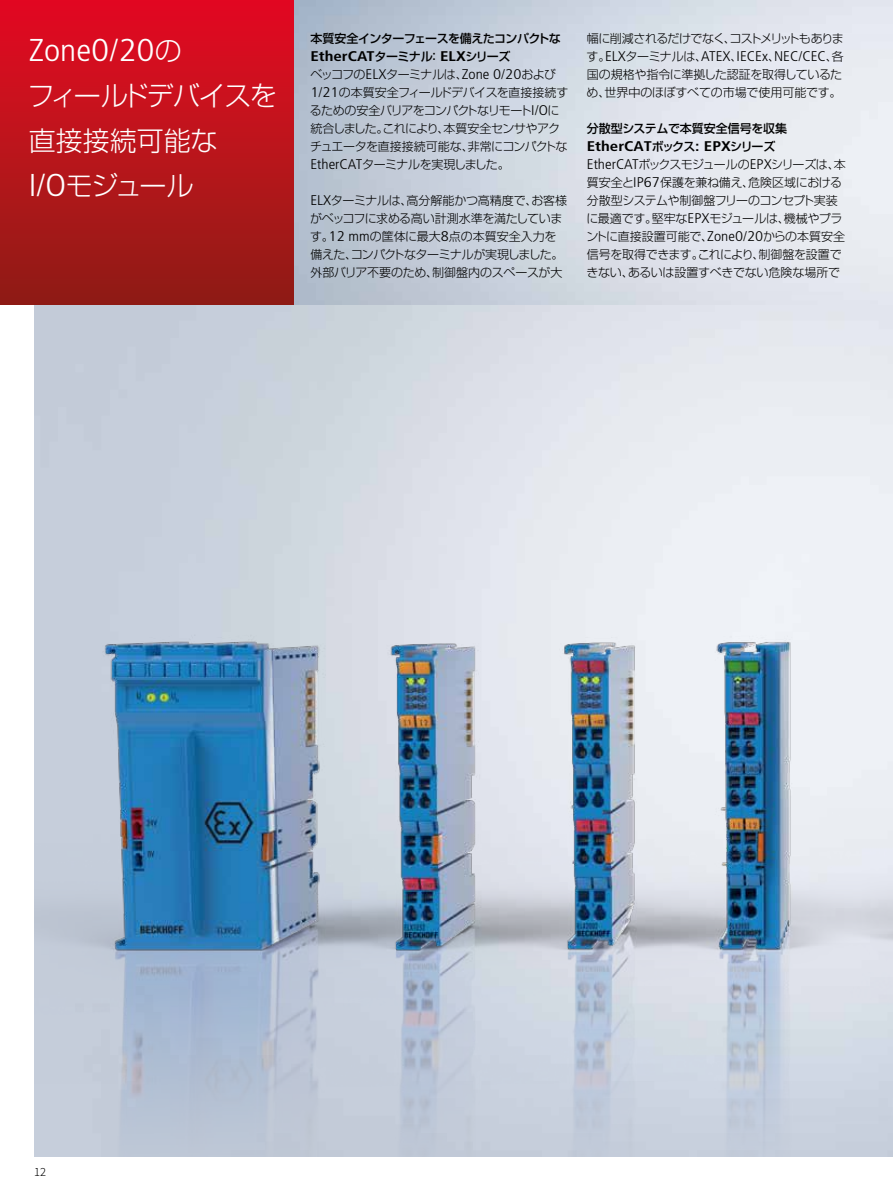
<style>
.page{position:relative;width:893px;height:1191px;background:#fff}
.page>*{position:absolute;margin:0;border:0;box-sizing:border-box;transform-origin:0 0}
.t1{font:300 condensed 31.65px "Frutiger LT Pro";color:#fff;scale:1.1 1}
.t2{font:300 27px/45px "Shin Go Pro";letter-spacing:-.045em;color:#fff}
.t3{font:700 condensed 14.1px "Frutiger LT Pro";color:#000;scale:1.2 1}
.t4{font:300 condensed 14.1px "Frutiger LT Pro";color:#000;scale:1.1 1}
.t5{font:300 12px/18px "Shin Go Pro";letter-spacing:-.03em;color:#000}
.t6{font:300 12px/18px "Shin Go Pro";letter-spacing:-.05em;color:#000}
.t7{font:300 12px "Shin Go Pro";letter-spacing:-.07em;color:#000}
.t8{font:500 12px "Shin Go Pro";letter-spacing:-.05em;color:#000}
.t9{font:500 12px "Shin Go Pro";letter-spacing:-.005em;color:#000}
.t10{font:300 11.25px "Noto Sans JP";color:#000}
.s1{font-family:"Shin Go Pro";font-stretch:normal;font-size:27px}
.s2{font-family:"Frutiger LT Pro";font-stretch:condensed;font-size:31.65px}
.s3{font-family:"Shin Go Pro";font-weight:500;font-stretch:normal;font-size:12px}
.s4{font-family:"Frutiger LT Pro";font-stretch:condensed;font-size:14.1px}
.s5{font-family:"Shin Go Pro";font-stretch:normal;font-size:12px}
</style>
<div class="page">
<img style="left:34px;top:304px;width:859px;height:151px">
<img style="left:34px;top:455px;width:859px;height:702px">
<img style="left:293px;top:0;width:600px;height:304px">
<div style="left:0;top:0;width:293px;height:304px;background:linear-gradient(to bottom,#e50a22,#8f1d15)"></div>
<h1 class="t1" style="left:29px;top:32px;width:141px">Zone0/20<span class="s1">の</span></h1>
<h2 class="t2" style="left:27px;top:70px;width:251px">フィールドデバイスを直接接続可能な<br><span class="s2">I/O</span>モジュール</h2>
<p class="t8" style="left:310px;top:29px;width:252px">本質安全インターフェースを備えたコンパクトな</p>
<p class="t3" style="left:310px;top:48px;width:168px">EtherCAT<span class="s3">ターミナル：</span>ELX<span class="s3">シリーズ</span></p>
<p class="t6" style="left:310px;top:64px;width:260px">ベッコフの<span class="s4">ELX</span>ターミナルは、<span class="s4">Zone 0/20</span>および<br><span class="s4">1/21</span>の本質安全フィールドデバイスを直接接続するための安全バリアをコンパクトなリモート<span class="s4">I/O</span>に統合しました。これにより、本質安全センサやアクチュエータを直接接続可能な、非常にコンパクトな<br><span class="s4">EtherCAT</span>ターミナルを実現しました。</p>
<p class="t5" style="left:310px;top:190px;width:259px"><span class="s4">ELX</span>ターミナルは、高分解能かつ高精度で、お客様がベッコフに求める高い計測水準を満たしています。<span class="s4">12 mm</span>の筐体に最大<span class="s4">8</span>点の本質安全入力を備えた、コンパクトなターミナルが実現しました。外部バリア不要のため、制御盤内のスペースが大</p>
<p class="t7" style="left:587px;top:29px;width:259px">幅に削減されるだけでなく、コストメリットもありま</p>
<p class="t4" style="left:587px;top:48px;width:235px"><span class="s5">す。</span>ELX<span class="s5">ターミナルは、</span>ATEX<span class="s5">、</span>IECEx<span class="s5">、</span>NEC/CEC<span class="s5">、各</span></p>
<p class="t5" style="left:587px;top:64px;width:257px">国の規格や指令に準拠した認証を取得しているため、世界中のほぼすべての市場で使用可能です。</p>
<p class="t9" style="left:587px;top:119px;width:202px">分散型システムで本質安全信号を収集</p>
<p class="t3" style="left:587px;top:138px;width:159px">EtherCAT<span class="s3">ボックス</span>: EPX<span class="s3">シリーズ</span></p>
<p class="t5" style="left:586px;top:154px;width:261px"><span class="s4">EtherCAT</span>ボックスモジュールの<span class="s4">EPX</span>シリーズは、本質安全と<span class="s4">IP67</span>保護を兼ね備え、危険区域における分散型システムや制御盤フリーのコンセプト実装に最適です。堅牢な<span class="s4">EPX</span>モジュールは、機械やプラントに直接設置可能で、<span class="s4">Zone0/20</span>からの本質安全信号を取得できます。これにより、制御盤を設置できない、あるいは設置すべきでない危険な場所で</p>
<p class="t10" style="left:34px;top:1165px;width:14px">12</p>
</div>
